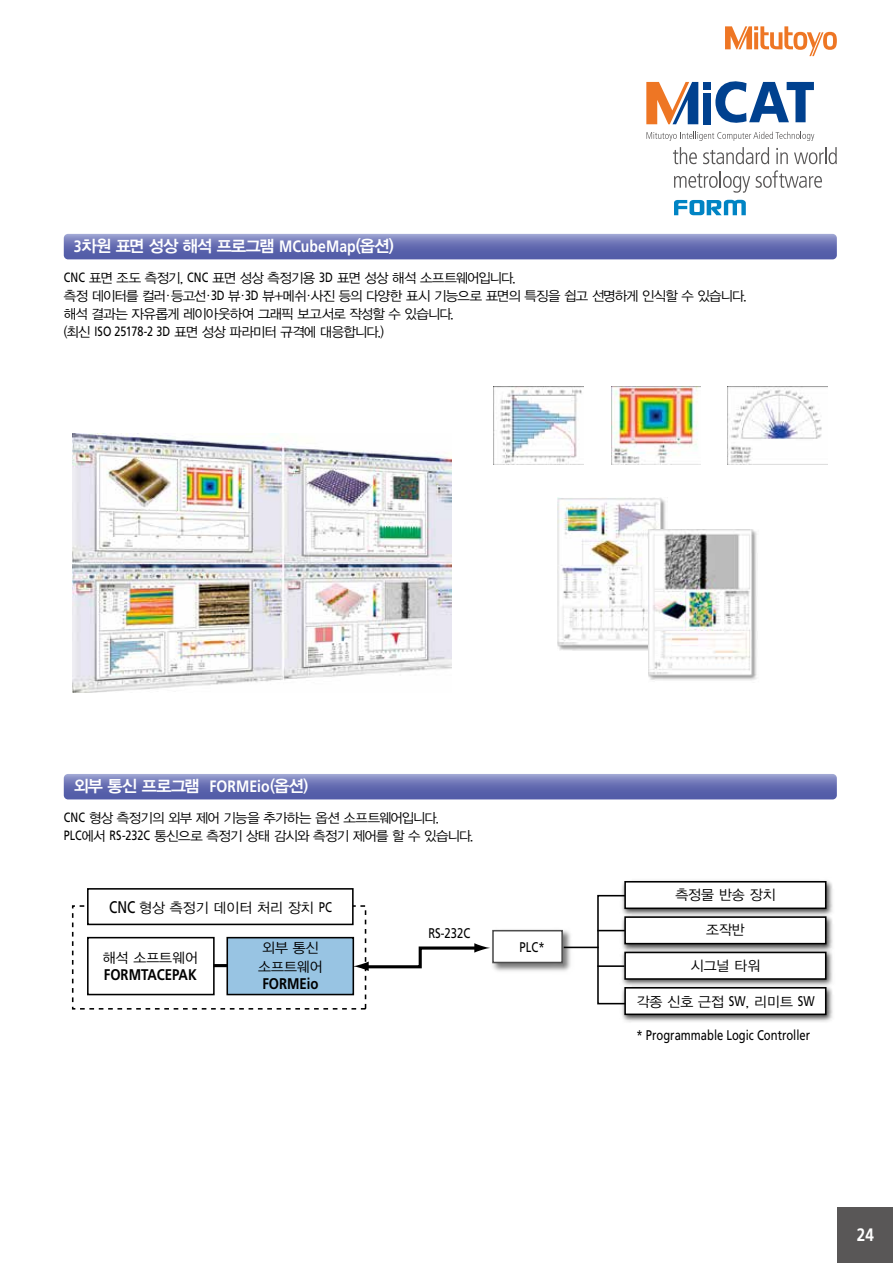
<style>
.page{position:relative;width:893px;height:1263px;background:#fff}
.page>*{position:absolute;margin:0;border:0;box-sizing:border-box;transform-origin:0 0}
.t1{font:700 18px "Mitutoyo Frutiger";color:#fff}
.t2{font:16.5px "YDVYGO34";letter-spacing:-.03em;color:#fff}
.t3{font:700 15.45px "Mitutoyo Frutiger";color:#000}
.t4{font:14.1px/18.8px "YDVYGO32";color:#000}
.t5{font:14.1px "Mitutoyo Frutiger";color:#000}
.t6{font:13.5px/18px "YDVYGO32";letter-spacing:-.055em;color:#000}
.s1{font-family:"Mitutoyo Frutiger";font-weight:700}
.s2{font-family:"Mitutoyo Frutiger"}
.s3{font-family:"Nanum Gothic"}
.s4{font-family:"Mitutoyo Frutiger";font-size:16.8px}
</style>
<div class="page">
<svg style="left:725px;top:26px;width:112px;height:30px"></svg>
<div style="left:838px;top:1208px;width:55px;height:55px;background:#595757"></div>
<div style="left:87px;top:888px;width:267px;height:37px;border:2px solid #000"></div>
<div style="left:87px;top:937px;width:128px;height:58px;border:2px solid #000"></div>
<div style="left:227px;top:938px;width:126px;height:56px;background:#98c4e3"></div>
<div style="left:226px;top:937px;width:128px;height:58px;border:2px solid #000"></div>
<img style="left:492px;top:929px;width:84px;height:42px">
<div style="left:493px;top:931px;width:69px;height:31px;background:#fff"></div>
<img style="left:620px;top:991px;width:213px;height:31px">
<div style="left:625px;top:988px;width:201px;height:26px;background:#fff"></div>
<div style="left:624px;top:987px;width:202px;height:28px;border:2px solid #000"></div>
<img style="left:622px;top:955px;width:211px;height:36px">
<div style="left:625px;top:952px;width:201px;height:27px;background:#fff"></div>
<div style="left:624px;top:952px;width:202px;height:28px;border:2px solid #000"></div>
<img style="left:620px;top:920px;width:213px;height:35px">
<div style="left:625px;top:917px;width:201px;height:27px;background:#fff"></div>
<div style="left:624px;top:916px;width:202px;height:28px;border:2px solid #000"></div>
<img style="left:620px;top:880px;width:213px;height:40px">
<div style="left:625px;top:882px;width:201px;height:26px;background:#fff"></div>
<div style="left:624px;top:881px;width:202px;height:28px;border:2px solid #000"></div>
<svg style="left:353px;top:943px;width:137px;height:28px"></svg>
<div style="left:597px;top:895px;width:29px;height:109px;border:2px solid #000"></div>
<svg style="left:597px;top:930px;width:28px;height:1px"></svg>
<hr style="left:597px;top:965px;width:27px;height:2px;background:#000">
<hr style="left:564px;top:947px;width:35px;height:1px;background:#000">
<hr style="left:213px;top:964px;width:15px;height:3px;background:#000">
<img style="left:72px;top:434px;width:379px;height:258px">
<img style="left:557px;top:497px;width:109px;height:154px">
<img style="left:648px;top:529px;width:109px;height:152px">
<img style="left:493px;top:387px;width:91px;height:77px">
<img style="left:611px;top:387px;width:89px;height:77px">
<img style="left:727px;top:387px;width:101px;height:77px">
<svg style="left:646px;top:81px;width:168px;height:60px"></svg>
<svg style="left:674px;top:171px;width:76px;height:22px"></svg>
<svg style="left:756px;top:170px;width:66px;height:18px"></svg>
<svg style="left:673px;top:147px;width:24px;height:17px"></svg>
<svg style="left:703px;top:147px;width:66px;height:17px"></svg>
<svg style="left:776px;top:148px;width:12px;height:16px"></svg>
<svg style="left:794px;top:147px;width:43px;height:17px"></svg>
<svg style="left:674px;top:200px;width:72px;height:15px"></svg>
<svg style="left:64px;top:234px;width:773px;height:25px;background:#6b73b5"></svg>
<svg style="left:64px;top:774px;width:773px;height:25px;background:#6b73b5"></svg>
<p class="t2" style="left:74px;top:237px;width:322px"><span class="s1">3</span>차원 표면 성상 해석 프로그램 <span class="s1">MCubeMap</span>(옵션)</p>
<p class="t6" style="left:64px;top:269px;width:685px"><span class="s2">CNC</span> 표면 조도 측정기, <span class="s2">CNC</span> 표면 성상 측정기용 <span class="s2">3D</span> 표면 성상 해석 소프트웨어입니다.<br>측정 데이터를 컬러<span class="s3">・</span>등고선<span class="s3">・</span><span class="s2">3D</span> 뷰<span class="s3">・</span><span class="s2">3D</span> 뷰+메쉬<span class="s3">・</span>사진 등의 다양한 표시 기능으로 표면의 특징을 쉽고 선명하게 인식할 수 있습니다. 해석 결과는 자유롭게 레이아웃하여 그래픽 보고서로 작성할 수 있습니다.<br>(최신 <span class="s2">ISO 25178-2 3D</span> 표면 성상 파라미터 규격에 대응합니다.)</p>
<p class="t2" style="left:74px;top:777px;width:237px">외부 통신 프로그램 <span class="s1">FORMEio</span>（옵션）</p>
<p class="t6" style="left:64px;top:809px;width:411px"><span class="s2">CNC</span> 형상 측정기의 외부 제어 기능을 추가하는 옵션 소프트웨어입니다.<br><span class="s2">PLC</span>에서 <span class="s2">RS-232C</span> 통신으로 측정기 상태 감시와 측정기 제어를 할 수 있습니다.</p>
<p class="t4" style="left:109px;top:898px;width:224px"><span class="s4">CNC</span> 형상 측정기 데이터 처리 장치 <span class="s2">PC</span></p>
<p class="t4" style="left:103px;top:948px;width:97px">해석 소프트웨어</p>
<p class="t3" style="left:104px;top:966px;width:95px">FORMTACEPAK</p>
<p class="t4" style="left:258px;top:938px;width:66px">외부 통신 소프트웨어</p>
<p class="t3" style="left:262px;top:975px;width:58px">FORMEio</p>
<p class="t5" style="left:428px;top:924px;width:43px">RS-232C</p>
<p class="t5" style="left:520px;top:939px;width:26px">PLC*</p>
<p class="t4" style="left:675px;top:886px;width:102px">측정물 반송 장치</p>
<p class="t4" style="left:706px;top:920px;width:40px">조작반</p>
<p class="t4" style="left:691px;top:956px;width:71px">시그널 타워</p>
<p class="t4" style="left:637px;top:993px;width:180px">각종 신호 근접 <span class="s2">SW</span>, 리미트 <span class="s2">SW</span></p>
<p class="t5" style="left:637px;top:1027px;width:175px">* Programmable Logic Controller</p>
<h1 class="t1" style="left:857px;top:1224px;width:19px">24</h1>
</div>
